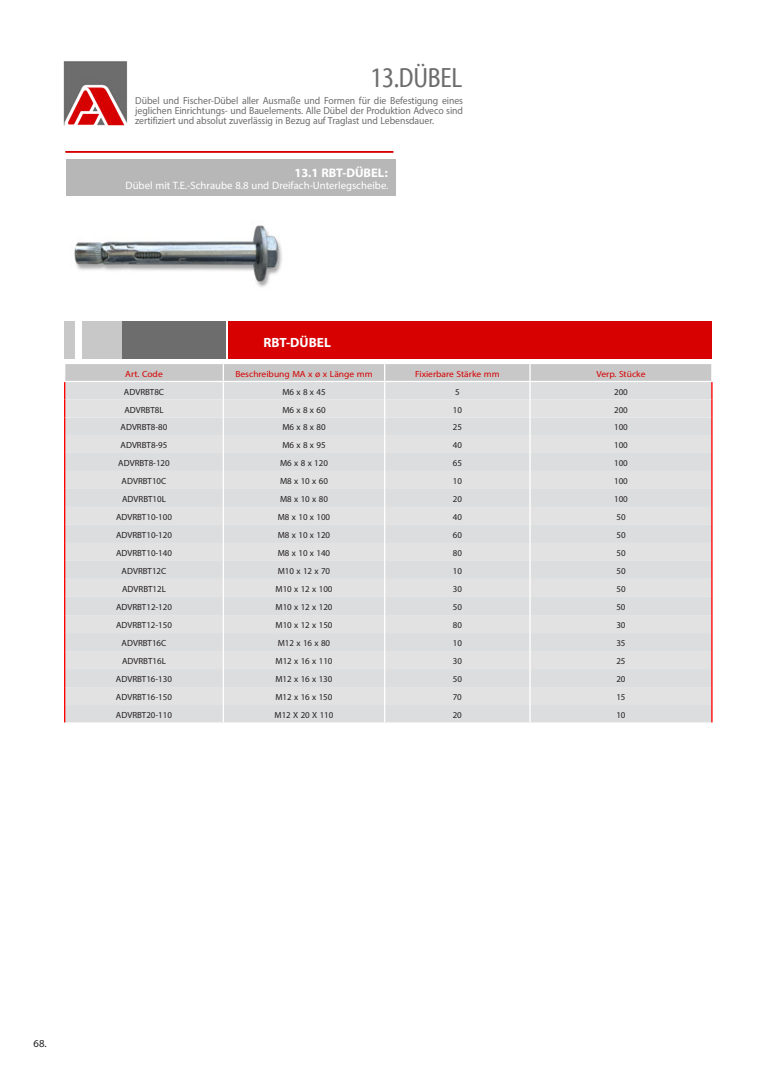
<style>
.page{position:relative;width:780px;height:1088px;background:#fff}
.page>*{position:absolute;margin:0;border:0;box-sizing:border-box;transform-origin:0 0}
.t1{font:28.12px "Myriad Cn Web";letter-spacing:-.01em;color:#6d6d6d;scale:.94 1}
.t2{font:700 18.75px "Myriad Arabic";color:#fff}
.t3{font:700 17.5px "Myriad Arabic";color:#fff}
.t4{font:15px "Myriad Arabic";color:#fff}
.t5{font:15px "Myriad Arabic";color:#231f20}
.t6{font:14.38px "Myriad Arabic";letter-spacing:-.005em;color:#6d6d6d;scale:.95 1}
.t7{font:12.5px "Myriad Arabic";color:#231f20}
.t8{font:12.5px "Myriad Arabic";color:#d70101;scale:1.06 1}
</style>
<div class="page">
<img style="left:63px;top:61px;width:65px;height:65px">
<hr style="left:66px;top:151px;width:327px;height:2px;background:#d80001">
<div style="left:66px;top:159px;width:329px;height:36px;background:#b7b7b7"></div>
<img style="left:74px;top:225px;width:208px;height:62px">
<div style="left:65px;top:322px;width:10px;height:37px;background:#c8c8c8"></div>
<div style="left:82px;top:322px;width:40px;height:37px;background:#c8c8c8"></div>
<div style="left:122px;top:322px;width:103px;height:37px;background:#6d6d6d"></div>
<div style="left:228px;top:322px;width:483px;height:37px;background:#d70101"></div>
<svg style="left:64px;top:364px;width:648px;height:358px;background:#deddde"></svg>
<p class="t1" style="left:370px;top:62px;width:99px">13.DÜBEL</p>
<p class="t6" style="left:135px;top:90px;width:346px">Dübel und Fischer-Dübel aller Ausmaße und Formen für die Befestigung eines</p>
<p class="t6" style="left:135px;top:100px;width:346px">jeglichen Einrichtungs- und Bauelements. Alle Dübel der Produktion Adveco sind</p>
<p class="t6" style="left:135px;top:110px;width:316px">zertifiziert und absolut zuverlässig in Bezug auf Traglast und Lebensdauer.</p>
<p class="t3" style="left:294px;top:161px;width:96px">13.1 RBT-DÜBEL:</p>
<p class="t4" style="left:126px;top:175px;width:264px">Dübel mit T.E.-Schraube 8.8 und Dreifach-Unterlegscheibe.</p>
<p class="t2" style="left:264px;top:329px;width:69px">RBT-DÜBEL</p>
<p class="t8" style="left:125px;top:365px;width:37px">Art. Code</p>
<p class="t8" style="left:235px;top:365px;width:131px">Beschreibung MA x ø x Länge mm</p>
<p class="t8" style="left:415px;top:365px;width:81px">Fixierbare Stärke mm</p>
<p class="t8" style="left:596px;top:365px;width:48px">Verp. Stücke</p>
<p class="t7" style="left:124px;top:383px;width:42px">ADVRBT8C</p>
<p class="t7" style="left:282px;top:383px;width:45px">M6 x 8 x 45</p>
<p class="t7" style="left:455px;top:383px;width:6px">5</p>
<p class="t7" style="left:614px;top:383px;width:15px">200</p>
<p class="t7" style="left:124px;top:401px;width:41px">ADVRBT8L</p>
<p class="t7" style="left:282px;top:401px;width:45px">M6 x 8 x 60</p>
<p class="t7" style="left:452px;top:401px;width:11px">10</p>
<p class="t7" style="left:614px;top:401px;width:15px">200</p>
<p class="t7" style="left:121px;top:419px;width:48px">ADVRBT8-80</p>
<p class="t7" style="left:282px;top:419px;width:45px">M6 x 8 x 80</p>
<p class="t7" style="left:453px;top:419px;width:11px">25</p>
<p class="t7" style="left:614px;top:419px;width:15px">100</p>
<p class="t7" style="left:121px;top:437px;width:48px">ADVRBT8-95</p>
<p class="t7" style="left:282px;top:437px;width:45px">M6 x 8 x 95</p>
<p class="t7" style="left:453px;top:437px;width:11px">40</p>
<p class="t7" style="left:614px;top:437px;width:15px">100</p>
<p class="t7" style="left:118px;top:455px;width:53px">ADVRBT8-120</p>
<p class="t7" style="left:280px;top:455px;width:49px">M6 x 8 x 120</p>
<p class="t7" style="left:453px;top:455px;width:11px">65</p>
<p class="t7" style="left:614px;top:455px;width:15px">100</p>
<p class="t7" style="left:122px;top:472px;width:46px">ADVRBT10C</p>
<p class="t7" style="left:280px;top:472px;width:49px">M8 x 10 x 60</p>
<p class="t7" style="left:453px;top:472px;width:11px">10</p>
<p class="t7" style="left:614px;top:472px;width:15px">100</p>
<p class="t7" style="left:122px;top:490px;width:45px">ADVRBT10L</p>
<p class="t7" style="left:280px;top:490px;width:49px">M8 x 10 x 80</p>
<p class="t7" style="left:453px;top:490px;width:11px">20</p>
<p class="t7" style="left:614px;top:490px;width:15px">100</p>
<p class="t7" style="left:116px;top:508px;width:57px">ADVRBT10-100</p>
<p class="t7" style="left:278px;top:508px;width:54px">M8 x 10 x 100</p>
<p class="t7" style="left:453px;top:508px;width:11px">40</p>
<p class="t7" style="left:616px;top:508px;width:11px">50</p>
<p class="t7" style="left:116px;top:526px;width:57px">ADVRBT10-120</p>
<p class="t7" style="left:278px;top:526px;width:54px">M8 x 10 x 120</p>
<p class="t7" style="left:453px;top:526px;width:11px">60</p>
<p class="t7" style="left:616px;top:526px;width:11px">50</p>
<p class="t7" style="left:116px;top:544px;width:57px">ADVRBT10-140</p>
<p class="t7" style="left:278px;top:544px;width:54px">M8 x 10 x 140</p>
<p class="t7" style="left:453px;top:544px;width:11px">80</p>
<p class="t7" style="left:616px;top:544px;width:11px">50</p>
<p class="t7" style="left:122px;top:562px;width:46px">ADVRBT12C</p>
<p class="t7" style="left:278px;top:562px;width:54px">M10 x 12 x 70</p>
<p class="t7" style="left:453px;top:562px;width:11px">10</p>
<p class="t7" style="left:616px;top:562px;width:11px">50</p>
<p class="t7" style="left:122px;top:580px;width:45px">ADVRBT12L</p>
<p class="t7" style="left:275px;top:580px;width:58px">M10 x 12 x 100</p>
<p class="t7" style="left:453px;top:580px;width:11px">30</p>
<p class="t7" style="left:616px;top:580px;width:11px">50</p>
<p class="t7" style="left:116px;top:599px;width:57px">ADVRBT12-120</p>
<p class="t7" style="left:275px;top:599px;width:58px">M10 x 12 x 120</p>
<p class="t7" style="left:453px;top:599px;width:11px">50</p>
<p class="t7" style="left:616px;top:599px;width:11px">50</p>
<p class="t7" style="left:116px;top:617px;width:57px">ADVRBT12-150</p>
<p class="t7" style="left:275px;top:617px;width:58px">M10 x 12 x 150</p>
<p class="t7" style="left:452px;top:617px;width:11px">80</p>
<p class="t7" style="left:616px;top:617px;width:11px">30</p>
<p class="t7" style="left:122px;top:635px;width:46px">ADVRBT16C</p>
<p class="t7" style="left:278px;top:635px;width:54px">M12 x 16 x 80</p>
<p class="t7" style="left:452px;top:635px;width:11px">10</p>
<p class="t7" style="left:616px;top:635px;width:11px">35</p>
<p class="t7" style="left:122px;top:653px;width:45px">ADVRBT16L</p>
<p class="t7" style="left:275px;top:653px;width:58px">M12 x 16 x 110</p>
<p class="t7" style="left:452px;top:653px;width:11px">30</p>
<p class="t7" style="left:616px;top:653px;width:11px">25</p>
<p class="t7" style="left:116px;top:671px;width:57px">ADVRBT16-130</p>
<p class="t7" style="left:275px;top:671px;width:58px">M12 x 16 x 130</p>
<p class="t7" style="left:452px;top:671px;width:11px">50</p>
<p class="t7" style="left:616px;top:671px;width:11px">20</p>
<p class="t7" style="left:116px;top:689px;width:57px">ADVRBT16-150</p>
<p class="t7" style="left:275px;top:689px;width:58px">M12 x 16 x 150</p>
<p class="t7" style="left:452px;top:689px;width:11px">70</p>
<p class="t7" style="left:616px;top:689px;width:11px">15</p>
<p class="t7" style="left:116px;top:707px;width:57px">ADVRBT20-110</p>
<p class="t7" style="left:274px;top:707px;width:60px">M12 X 20 X 110</p>
<p class="t7" style="left:452px;top:707px;width:11px">20</p>
<p class="t7" style="left:616px;top:707px;width:11px">10</p>
<p class="t5" style="left:34px;top:1033px;width:15px">68.</p>
</div>
